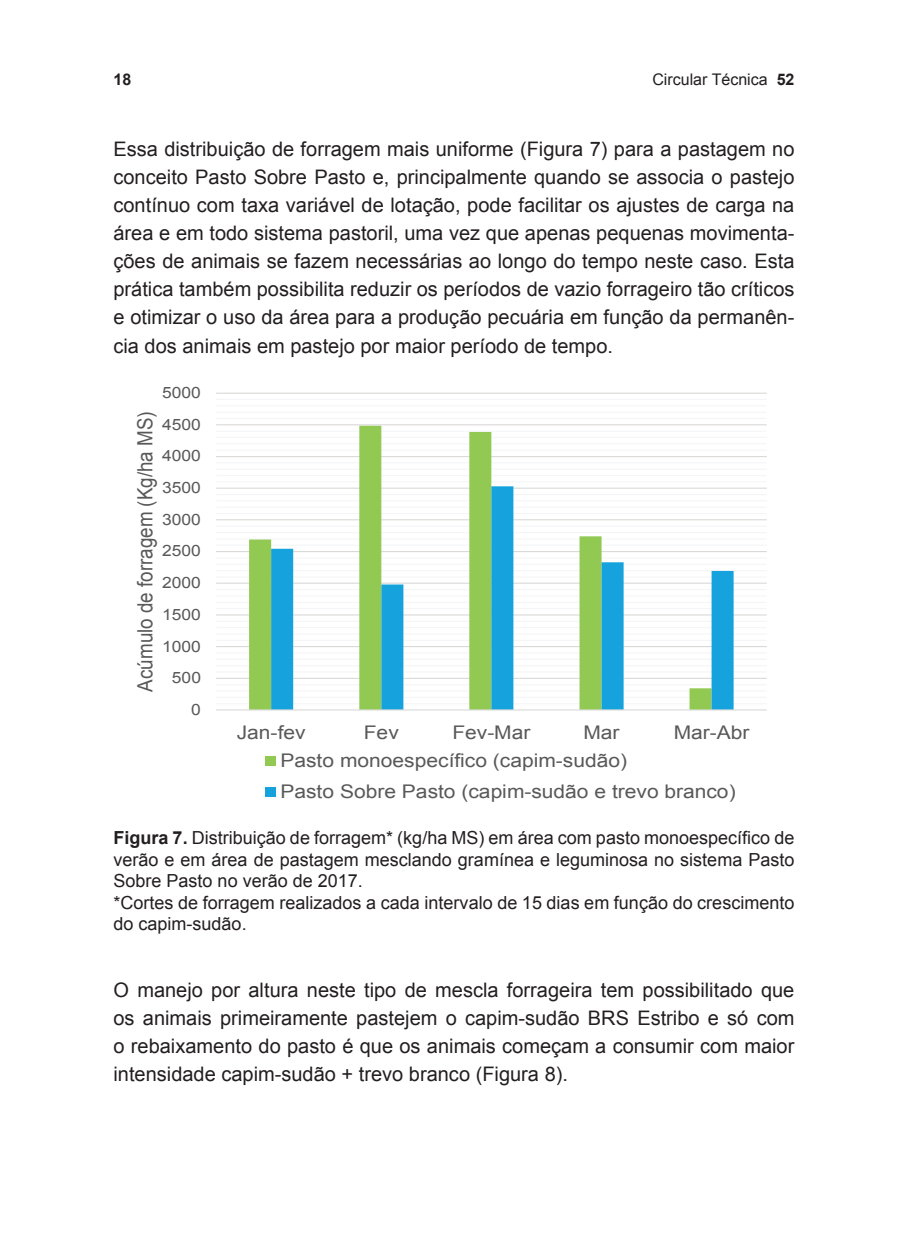
<style>
.page{position:relative;width:908px;height:1248px;background:#fff}
.page>*{position:absolute;margin:0;border:0;box-sizing:border-box;transform-origin:0 0}
.t1{font:21px "Arial";letter-spacing:.005em;color:#595959;scale:.9 1}
.t2{font:20px/28px "Arial";color:#231f20;text-align:justify}
.t3{font:18.8px/31.2px "Arial";color:#595959;scale:1.12 1}
.t4{font:18px/21.6px "Arial";color:#231f20}
.t5{font:16px "Arial";color:#231f20}
.t6{font:700 16px "Arial";color:#231f20}
.t7{font:15.6px "Arial";color:#595959;scale:1.12 1}
.s1{font-weight:700}
</style>
<div class="page">
<hr style="left:216px;top:703px;width:550px;height:1px;background:#f4f5f6">
<hr style="left:216px;top:696px;width:550px;height:2px;background:#f4f5f6">
<hr style="left:216px;top:690px;width:550px;height:1px;background:#f4f5f6">
<hr style="left:216px;top:684px;width:550px;height:1px;background:#f4f5f6">
<hr style="left:216px;top:671px;width:550px;height:1px;background:#f4f5f6">
<hr style="left:216px;top:665px;width:550px;height:1px;background:#f4f5f6">
<hr style="left:216px;top:658px;width:550px;height:2px;background:#f4f5f6">
<hr style="left:216px;top:652px;width:550px;height:1px;background:#f4f5f6">
<hr style="left:216px;top:639px;width:550px;height:2px;background:#f4f5f6">
<hr style="left:216px;top:633px;width:550px;height:1px;background:#f4f5f6">
<hr style="left:216px;top:627px;width:550px;height:1px;background:#f4f5f6">
<hr style="left:216px;top:620px;width:550px;height:2px;background:#f4f5f6">
<hr style="left:216px;top:608px;width:550px;height:1px;background:#f4f5f6">
<hr style="left:216px;top:601px;width:550px;height:2px;background:#f4f5f6">
<hr style="left:216px;top:595px;width:550px;height:1px;background:#f4f5f6">
<hr style="left:216px;top:589px;width:550px;height:1px;background:#f4f5f6">
<hr style="left:216px;top:576px;width:550px;height:1px;background:#f4f5f6">
<hr style="left:216px;top:570px;width:550px;height:1px;background:#f4f5f6">
<hr style="left:216px;top:563px;width:550px;height:1px;background:#f4f5f6">
<hr style="left:216px;top:557px;width:550px;height:1px;background:#f4f5f6">
<hr style="left:216px;top:544px;width:550px;height:1px;background:#f4f5f6">
<hr style="left:216px;top:538px;width:550px;height:1px;background:#f4f5f6">
<hr style="left:216px;top:532px;width:550px;height:1px;background:#f4f5f6">
<hr style="left:216px;top:525px;width:550px;height:1px;background:#f4f5f6">
<hr style="left:216px;top:513px;width:550px;height:1px;background:#f4f5f6">
<hr style="left:216px;top:506px;width:550px;height:1px;background:#f4f5f6">
<hr style="left:216px;top:500px;width:550px;height:1px;background:#f4f5f6">
<hr style="left:216px;top:494px;width:550px;height:1px;background:#f4f5f6">
<hr style="left:216px;top:481px;width:550px;height:1px;background:#f4f5f6">
<hr style="left:216px;top:475px;width:550px;height:1px;background:#f4f5f6">
<hr style="left:216px;top:468px;width:550px;height:2px;background:#f4f5f6">
<hr style="left:216px;top:462px;width:550px;height:1px;background:#f4f5f6">
<hr style="left:216px;top:449px;width:550px;height:2px;background:#f4f5f6">
<hr style="left:216px;top:443px;width:550px;height:1px;background:#f4f5f6">
<hr style="left:216px;top:437px;width:550px;height:1px;background:#f4f5f6">
<hr style="left:216px;top:430px;width:550px;height:2px;background:#f4f5f6">
<hr style="left:216px;top:418px;width:550px;height:1px;background:#f4f5f6">
<hr style="left:216px;top:411px;width:550px;height:2px;background:#f4f5f6">
<hr style="left:216px;top:405px;width:550px;height:1px;background:#f4f5f6">
<hr style="left:216px;top:399px;width:550px;height:1px;background:#f4f5f6">
<hr style="left:216px;top:677px;width:550px;height:2px;background:#d9d9d8">
<hr style="left:216px;top:646px;width:550px;height:1px;background:#d9d9d8">
<hr style="left:216px;top:614px;width:550px;height:1px;background:#d9d9d8">
<hr style="left:216px;top:582px;width:550px;height:1px;background:#d9d9d8">
<hr style="left:216px;top:551px;width:550px;height:1px;background:#d9d9d8">
<hr style="left:216px;top:519px;width:550px;height:1px;background:#d9d9d8">
<hr style="left:216px;top:487px;width:550px;height:1px;background:#d9d9d8">
<hr style="left:216px;top:456px;width:550px;height:1px;background:#d9d9d8">
<hr style="left:216px;top:424px;width:550px;height:1px;background:#d9d9d8">
<hr style="left:216px;top:392px;width:550px;height:2px;background:#d9d9d8">
<svg style="left:249px;top:425px;width:462px;height:284px"></svg>
<svg style="left:271px;top:486px;width:462px;height:223px"></svg>
<hr style="left:216px;top:709px;width:550px;height:1px;background:#d9d9d8">
<div style="left:265px;top:756px;width:11px;height:10px;background:#92c953"></div>
<div style="left:265px;top:787px;width:11px;height:10px;background:#16a3dd"></div>
<p class="t6" style="left:113px;top:68px;width:19px">18</p>
<p class="t5" style="left:652px;top:68px;width:143px">Circular Técnica <span class="s1">52</span></p>
<p class="t2" style="left:113px;top:135px;width:682px">Essa distribuição de forragem mais uniforme (Figura 7) para a pastagem no conceito Pasto Sobre Pasto e, principalmente quando se associa o pastejo contínuo com taxa variável de lotação, pode facilitar os ajustes de carga na área e em todo sistema pastoril, uma vez que apenas pequenas movimenta&shy;ções de animais se fazem necessárias ao longo do tempo neste caso. Esta prática também possibilita reduzir os períodos de vazio forrageiro tão críticos e otimizar o uso da área para a produção pecuária em função da permanên&shy;cia dos animais em pastejo por maior período de tempo.</p>
<p class="t7" style="left:162px;top:382px;width:36px">5000</p>
<p class="t1" style="left:130px;top:691px;width:313px;rotate:-90deg">Acúmulo de forragem (Kg/ha MS)</p>
<p class="t7" style="left:162px;top:413px;width:36px">4500</p>
<p class="t7" style="left:162px;top:445px;width:36px">4000</p>
<p class="t7" style="left:162px;top:477px;width:36px">3500</p>
<p class="t7" style="left:162px;top:508px;width:36px">3000</p>
<p class="t7" style="left:162px;top:540px;width:36px">2500</p>
<p class="t7" style="left:162px;top:572px;width:36px">2000</p>
<p class="t7" style="left:162px;top:603px;width:36px">1500</p>
<p class="t7" style="left:162px;top:635px;width:36px">1000</p>
<p class="t7" style="left:172px;top:667px;width:28px">500</p>
<p class="t7" style="left:191px;top:698px;width:10px">0</p>
<p class="t3" style="left:237px;top:716px;width:63px">Jan-fev</p>
<p class="t3" style="left:363px;top:716px;width:33px">Fev</p>
<p class="t3" style="left:452px;top:716px;width:71px">Fev-Mar</p>
<p class="t3" style="left:583px;top:716px;width:34px">Mar</p>
<p class="t3" style="left:673px;top:716px;width:69px">Mar-Abr</p>
<p class="t3" style="left:280px;top:745px;width:408px">Pasto monoespecífico (capim-sudão)<br>Pasto Sobre Pasto (capim-sudão e trevo branco)</p>
<p class="t4" style="left:113px;top:826px;width:682px"><span class="s1">Figura 7.</span> Distribuição de forragem* (kg/ha MS) em área com pasto monoespecífico de verão e em área de pastagem mesclando gramínea e leguminosa no sistema Pasto Sobre Pasto no verão de 2017.<br>*Cortes de forragem realizados a cada intervalo de 15 dias em função do crescimento do capim-sudão.</p>
<p class="t2" style="left:113px;top:975px;width:682px">O manejo por altura neste tipo de mescla forrageira tem possibilitado que os animais primeiramente pastejem o capim-sudão BRS Estribo e só com o rebaixamento do pasto é que os animais começam a consumir com maior intensidade capim-sudão + trevo branco (Figura 8).</p>
</div>
